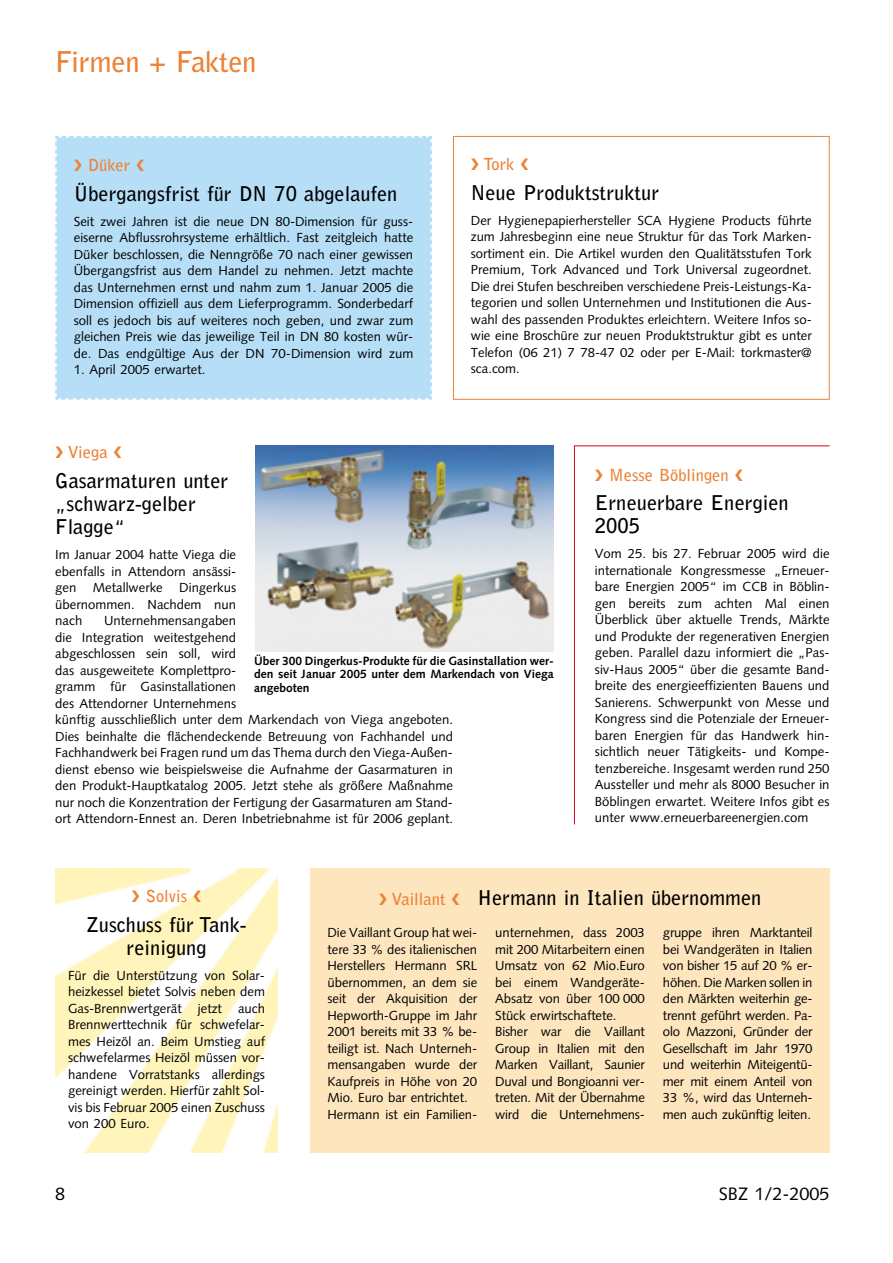
<style>
.page{position:relative;width:893px;height:1263px;background:#fff}
.page>*{position:absolute;margin:0;border:0;box-sizing:border-box;transform-origin:0 0}
.t1{font:700 28.5px "Bell Gothic";letter-spacing:-.01em;color:#ec8236}
.t2{font:700 20.25px/23.2px "Bell Gothic";color:#000}
.t3{font:18px "Syntax";color:#000}
.t4{font:700 16.5px "Bell Gothic";color:#ec8236}
.t5{font:13.2px/16.5px "Syntax";color:#000;text-align:justify}
.t6{font:700 12px/13.5px "Syntax";color:#000;text-align:justify}
.s1{font-family:"Syntax";font-weight:400}
</style>
<div class="page">
<img style="left:55px;top:869px;width:223px;height:284px">
<div style="left:453px;top:136px;width:376px;height:264px;border:1px solid #ec8236"></div>
<div style="left:310px;top:869px;width:519px;height:284px;background:#fde5be"></div>
<img style="left:255px;top:445px;width:298px;height:207px">
<svg style="left:573px;top:445px;width:257px;height:380px"></svg>
<div style="left:55px;top:136px;width:377px;height:264px;background:#b6def7"></div>
<svg style="left:132px;top:891px;width:7px;height:11px"></svg>
<svg style="left:194px;top:891px;width:7px;height:11px"></svg>
<svg style="left:595px;top:469px;width:7px;height:12px"></svg>
<svg style="left:735px;top:469px;width:7px;height:12px"></svg>
<h1 class="t1" style="left:55px;top:51px;width:203px">Firmen + Fakten</h1>
<p class="t4" style="left:88px;top:159px;width:44px">Düker</p>
<h2 class="t2" style="left:74px;top:183px;width:325px">Übergangsfrist für DN 70 abgelaufen</h2>
<p class="t5" style="left:74px;top:214px;width:341px">Seit zwei Jahren ist die neue DN 80-Dimension für guss&shy;eiserne Abflussrohrsysteme erhältlich. Fast zeitgleich hatte Düker beschlossen, die Nenngröße 70 nach einer gewissen Übergangsfrist aus dem Handel zu nehmen. Jetzt machte das Unternehmen ernst und nahm zum 1. Januar 2005 die Dimension offiziell aus dem Lieferprogramm. Sonderbedarf soll es jedoch bis auf weiteres noch geben, und zwar zum gleichen Preis wie das jeweilige Teil in DN 80 kosten wür&shy;de. Das endgültige Aus der DN 70-Dimension wird zum</p>
<p class="t5" style="left:74px;top:363px;width:133px">1. April 2005 erwartet.</p>
<p class="t4" style="left:483px;top:158px;width:33px">Tork</p>
<h2 class="t2" style="left:471px;top:183px;width:190px">Neue Produktstruktur</h2>
<p class="t5" style="left:471px;top:213px;width:342px">Der Hygienepapierhersteller SCA Hygiene Products führte zum Jahresbeginn eine neue Struktur für das Tork Marken&shy;sortiment ein. Die Artikel wurden den Qualitätsstufen Tork Premium, Tork Advanced und Tork Universal zugeordnet.<br>Die drei Stufen beschreiben verschiedene Preis-Leistungs-Ka&shy;tegorien und sollen Unternehmen und Institutionen die Aus&shy;wahl des passenden Produktes erleichtern. Weitere Infos so&shy;wie eine Broschüre zur neuen Produktstruktur gibt es unter Telefon (06 21) 7 78-47 02 oder per E-Mail: torkmaster@ sca.com.</p>
<p class="t4" style="left:68px;top:446px;width:41px">Viega</p>
<h2 class="t2" style="left:55px;top:470px;width:174px">Gasarmaturen unter <span class="s1">„</span>schwarz-gelber<br>Flagge<span class="s1">“</span></h2>
<p class="t5" style="left:55px;top:548px;width:182px">Im Januar 2004 hatte Viega die ebenfalls in Attendorn ansässi&shy;gen Metallwerke Dingerkus übernommen. Nachdem nun nach</p>
<p class="t5" style="left:55px;top:614px;width:399px;text-align:left;text-indent:49px">Unternehmensangaben<br>die Integration weitestgehend<br>abgeschlossen sein soll, wird<br>das ausgeweitete Komplettpro-<br>gramm für Gasinstallationen<br>des Attendorner Unternehmens<br>künftig ausschließlich unter dem Markendach von Viega angeboten.<br>Dies beinhalte die flächendeckende Betreuung von Fachhandel und Fachhandwerk bei Fragen rund um das Thema durch den Viega-Außen&shy;dienst ebenso wie beispielsweise die Aufnahme der Gasarmaturen in den Produkt-Hauptkatalog 2005. Jetzt stehe als größere Maßnahme nur noch die Konzentration der Fertigung der Gasarmaturen am Stand&shy;ort Attendorn-Ennest an. Deren Inbetriebnahme ist für 2006 geplant.</p>
<p class="t6" style="left:254px;top:655px;width:301px">Über 300 Dingerkus-Produkte für die Gasinstallation wer&shy;den seit Januar 2005 unter dem Markendach von Viega angeboten</p>
<p class="t4" style="left:609px;top:468px;width:121px">Messe Böblingen</p>
<h2 class="t2" style="left:595px;top:493px;width:195px">Erneuerbare Energien<br>2005</h2>
<p class="t5" style="left:595px;top:547px;width:236px">Vom 25. bis 27. Februar 2005 wird die internationale Kongressmesse „Erneuer&shy;bare Energien 2005“ im CCB in Böblin&shy;gen bereits zum achten Mal einen Überblick über aktuelle Trends, Märkte und Produkte der regenerativen Energien geben. Parallel dazu informiert die „Pas&shy;siv-Haus 2005“ über die gesamte Band&shy;breite des energieeffizienten Bauens und Sanierens. Schwerpunkt von Messe und Kongress sind die Potenziale der Erneuer&shy;baren Energien für das Handwerk hin&shy;sichtlich neuer Tätigkeits- und Kompe&shy;tenzbereiche. Insgesamt werden rund 250<br>Aussteller und mehr als 8000 Besucher in Böblingen erwartet. Weitere Infos gibt es unter www.erneuerbareenergien.com</p>
<p class="t4" style="left:146px;top:890px;width:43px">Solvis</p>
<h2 class="t2" style="left:86px;top:914px;width:162px;text-align:center">Zuschuss für Tank&shy;reinigung</h2>
<p class="t5" style="left:68px;top:968px;width:198px">Für die Unterstützung von Solar&shy;heizkessel bietet Solvis neben dem Gas-Brennwertgerät jetzt auch Brennwerttechnik für schwefelar&shy;mes Heizöl an. Beim Umstieg auf schwefelarmes Heizöl müssen vor&shy;handene Vorratstanks allerdings gereinigt werden. Hierfür zahlt Sol&shy;vis bis Februar 2005 einen Zuschuss von 200 Euro.</p>
<p class="t4" style="left:391px;top:893px;width:56px">Vaillant</p>
<h2 class="t2" style="left:477px;top:888px;width:285px">Hermann in Italien übernommen</h2>
<p class="t5" style="left:327px;top:925px;width:151px;text-align:left">Die Vaillant Group hat wei&shy;tere 33 % des italienischen<br>Herstellers Hermann SRL übernommen, an dem sie seit der Akquisition der<br>Hepworth-Gruppe im Jahr<br>2001 bereits mit 33 % be&shy;teiligt ist. Nach Unterneh&shy;mensangaben wurde der<br>Kaufpreis in Höhe von 20<br>Mio. Euro bar entrichtet.<br>Hermann ist ein Familien-</p>
<p class="t5" style="left:495px;top:925px;width:151px;text-align:left">unternehmen, dass 2003 mit 200 Mitarbeitern einen<br>Umsatz von 62 Mio.Euro bei einem Wandgeräte-<br>Absatz von über 100 000<br>Stück erwirtschaftete.<br>Bisher war die Vaillant<br>Group in Italien mit den<br>Marken Vaillant, Saunier<br>Duval und Bongioanni ver&shy;treten. Mit der Übernahme wird die Unternehmens-</p>
<p class="t5" style="left:663px;top:925px;width:151px">gruppe ihren Marktanteil bei Wandgeräten in Italien von bisher 15 auf 20 % er&shy;höhen. Die Marken sollen in den Märkten weiterhin ge&shy;trennt geführt werden. Pa&shy;olo Mazzoni, Gründer der Gesellschaft im Jahr 1970 und weiterhin Miteigentü&shy;mer mit einem Anteil von 33 %, wird das Unterneh&shy;men auch zukünftig leiten.</p>
<h3 class="t3" style="left:55px;top:1186px;width:12px">8</h3>
<h3 class="t3" style="left:719px;top:1186px;width:112px">SBZ 1/2-2005</h3>
</div>
